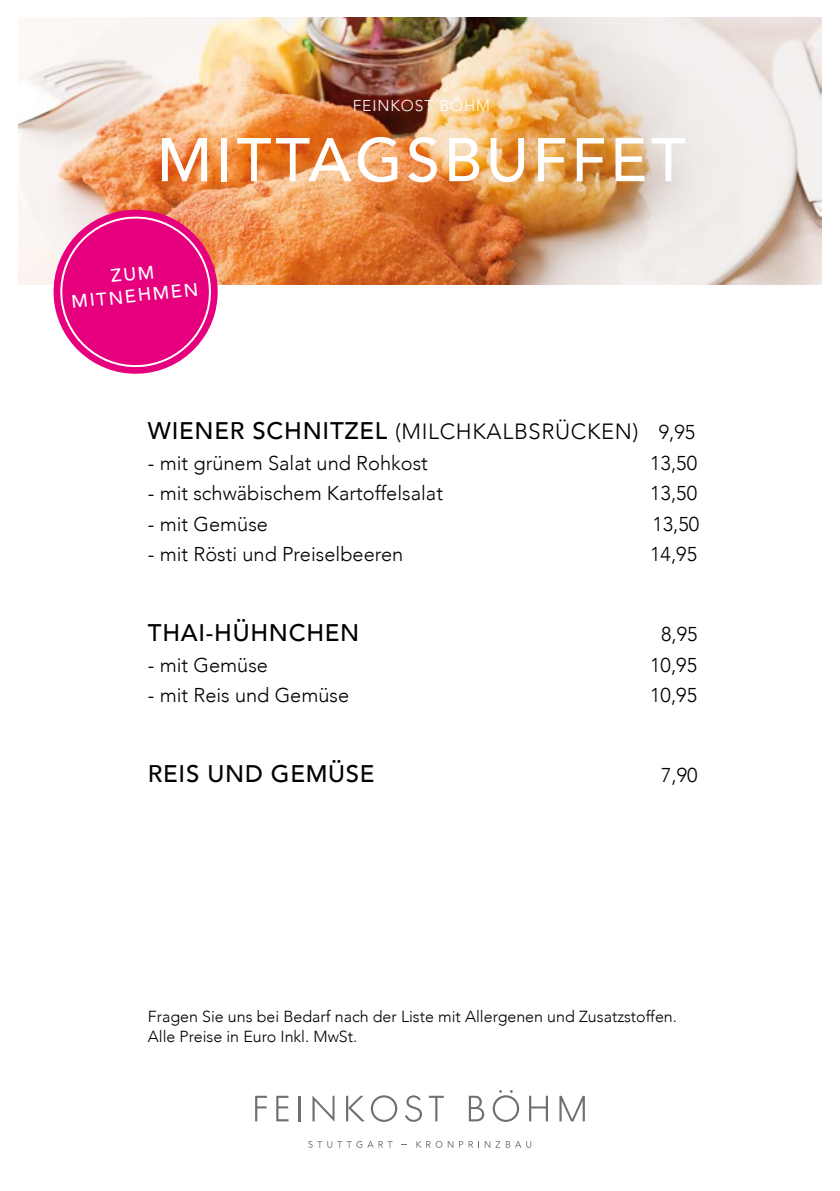
<style>
.page{position:relative;width:840px;height:1191px;background:#fff}
.page>*{position:absolute;margin:0;border:0;box-sizing:border-box;transform-origin:0 0}
.t1{font:500 61px "Avenir LT Std";letter-spacing:.06em;color:#fff}
.t2{font:500 24px "Avenir";letter-spacing:.03em;color:#000}
.t3{font:300 22px "Avenir";letter-spacing:.03em;color:#000}
.t4{font:300 20px "Avenir";color:#000}
.t5{font:500 18.2px/21.8px "Avenir LT Std";color:#fff;text-align:center}
.t6{font:300 16px/20px "Avenir";color:#000}
.t7{font:300 15.6px "Avenir LT Std";letter-spacing:.06em;color:#fff}
.s1{font-weight:500;font-size:24px}
.s2{font-size:20px}
</style>
<div class="page">
<img style="left:18px;top:17px;width:803px;height:268px">
<svg style="left:308px;top:1140px;width:84px;height:7px"></svg>
<svg style="left:416px;top:1141px;width:37px;height:6px"></svg>
<svg style="left:459px;top:1141px;width:72px;height:6px"></svg>
<svg style="left:255px;top:1095px;width:12px;height:26px"></svg>
<svg style="left:276px;top:1095px;width:12px;height:26px"></svg>
<hr style="left:298px;top:1095px;width:3px;height:26px;background:#706f6f">
<svg style="left:312px;top:1095px;width:22px;height:26px"></svg>
<svg style="left:346px;top:1095px;width:18px;height:26px"></svg>
<svg style="left:370px;top:1095px;width:27px;height:27px"></svg>
<svg style="left:405px;top:1095px;width:17px;height:26px"></svg>
<svg style="left:428px;top:1095px;width:15px;height:26px"></svg>
<svg style="left:468px;top:1095px;width:16px;height:26px"></svg>
<svg style="left:529px;top:1095px;width:18px;height:26px"></svg>
<svg style="left:492px;top:1090px;width:27px;height:32px"></svg>
<svg style="left:559px;top:1095px;width:25px;height:26px"></svg>
<svg style="left:48px;top:204px;width:175px;height:170px"></svg>
<p class="t7" style="left:352px;top:97px;width:139px">FEINKOST BÖHM</p>
<h1 class="t1" style="left:157px;top:125px;width:530px">MITTAGSBUFFET</h1>
<p class="t5" style="left:68px;top:270px;width:129px;rotate:-6deg">ZUM<br>MITNEHMEN</p>
<p class="t3" style="left:148px;top:418px;width:548px"><span class="s1">WIENER SCHNITZEL</span> (MILCHKALBSRÜCKEN) <span class="s2">9,95</span></p>
<p class="t4" style="left:148px;top:451px;width:281px">- mit grünem Salat und Rohkost</p>
<p class="t4" style="left:650px;top:451px;width:48px">13,50</p>
<p class="t4" style="left:148px;top:481px;width:296px">- mit schwäbischem Kartoffelsalat</p>
<p class="t4" style="left:650px;top:481px;width:48px">13,50</p>
<p class="t4" style="left:148px;top:512px;width:122px">- mit Gemüse</p>
<p class="t4" style="left:652px;top:512px;width:48px">13,50</p>
<p class="t4" style="left:148px;top:542px;width:257px">- mit Rösti und Preiselbeeren</p>
<p class="t4" style="left:650px;top:542px;width:48px">14,95</p>
<p class="t2" style="left:148px;top:612px;width:213px">THAI-HÜHNCHEN</p>
<p class="t4" style="left:660px;top:622px;width:38px">8,95</p>
<p class="t4" style="left:148px;top:653px;width:122px">- mit Gemüse</p>
<p class="t4" style="left:650px;top:653px;width:48px">10,95</p>
<p class="t4" style="left:148px;top:683px;width:203px">- mit Reis und Gemüse</p>
<p class="t4" style="left:650px;top:683px;width:48px">10,95</p>
<p class="t2" style="left:148px;top:753px;width:228px">REIS UND GEMÜSE</p>
<p class="t4" style="left:660px;top:763px;width:38px">7,90</p>
<p class="t6" style="left:148px;top:1006px;width:530px">Fragen Sie uns bei Bedarf nach der Liste mit Allergenen und Zusatzstoffen.<br>Alle Preise in Euro Inkl. MwSt.</p>
</div>
